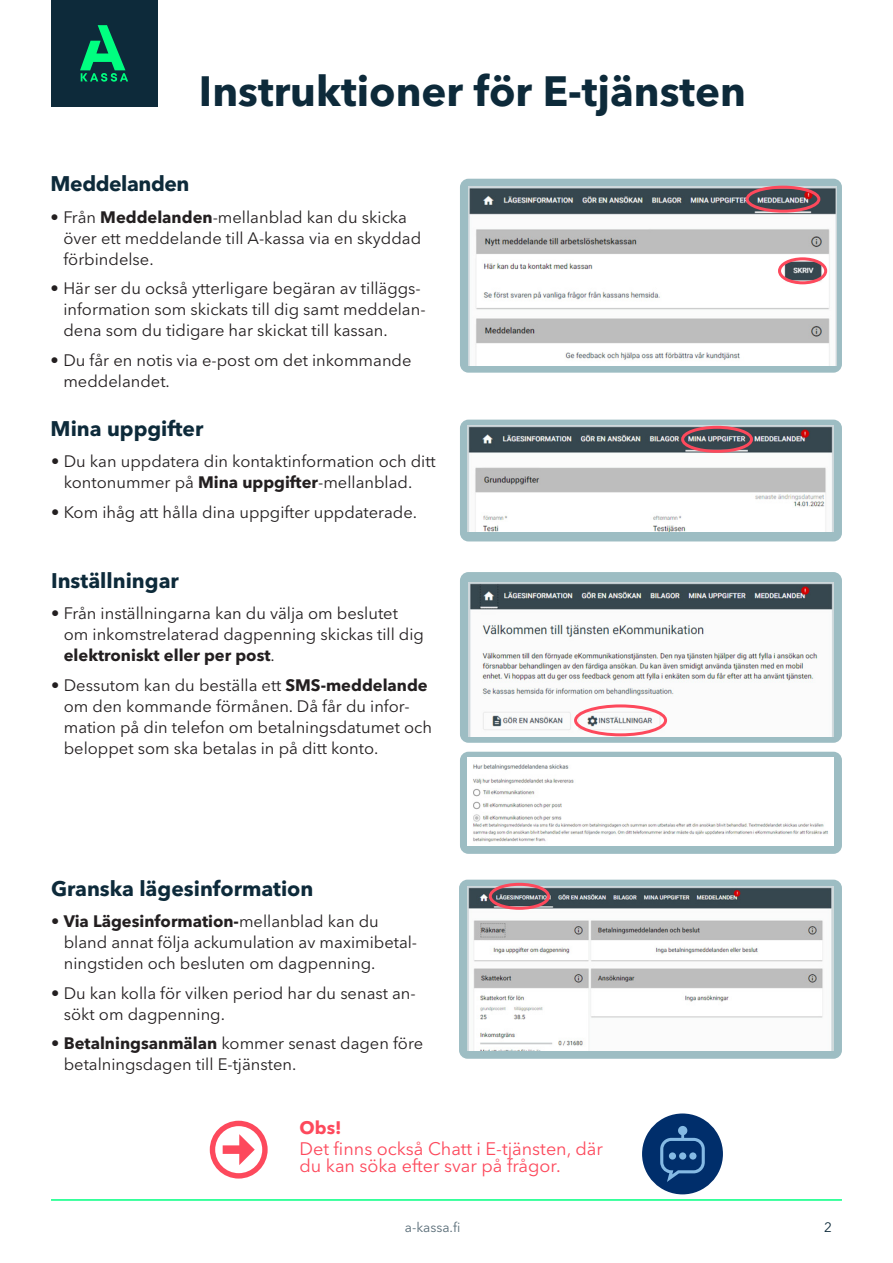
<style>
.page{position:relative;width:893px;height:1263px;background:#fff}
.page>*{position:absolute;margin:0;border:0;box-sizing:border-box;transform-origin:0 0}
.Pääotsikko{font:700 42px "Avenir Next LT Pro";color:#0d2a3a}
.Alaotsikko{font:700 21px "Avenir Next LT Pro";color:#0d2a3a}
.Alaotsikko-2{font:700 21px "Avenir Next LT Pro";letter-spacing:-.02em;color:#0d2a3a}
.Ingressi{font:18px/16.5px "Avenir Next LT Pro";color:#fd495c}
.Ingressi-2{font:700 18px "Avenir Next LT Pro";color:#fd495c}
.t1{font:16.5px/21px "Avenir Next LT Pro";color:#231f20}
.t2{font:13.5px "Avenir Next LT Pro";color:#566a75}
.t3{font:13.5px "Avenir Next LT Pro";color:#0d2a3a}
.s1{font-weight:700}
</style>
<div class="page">
<div style="left:460px;top:179px;width:382px;height:194px;background:#9dbdc3;border-radius:9px"></div>
<div style="left:460px;top:420px;width:382px;height:121px;background:#9dbdc3;border-radius:9px"></div>
<div style="left:460px;top:572px;width:382px;height:171px;background:#9dbdc3;border-radius:9px"></div>
<div style="left:460px;top:752px;width:382px;height:102px;background:#9dbdc3;border-radius:9px"></div>
<div style="left:459px;top:880px;width:383px;height:179px;background:#9dbdc3;border-radius:9px"></div>
<hr style="left:51px;top:1199px;width:791px;height:2px;background:#00ff80">
<img style="left:468px;top:186px;width:369px;height:179px">
<img style="left:467px;top:426px;width:367px;height:106px">
<img style="left:468px;top:582px;width:366px;height:154px">
<img style="left:468px;top:758px;width:366px;height:87px">
<img style="left:467px;top:886px;width:366px;height:164px">
<div style="left:51px;top:0;width:106px;height:106px;background:#0d2a3a"></div>
<svg style="left:80px;top:25px;width:48px;height:57px"></svg>
<div style="left:642px;top:1113px;width:81px;height:81px;background:#002e6b;border-radius:50%"></div>
<svg style="left:660px;top:1126px;width:45px;height:56px"></svg>
<div style="left:669px;top:1152px;width:7px;height:7px;background:#85bae4;border-radius:50%"></div>
<div style="left:679px;top:1152px;width:7px;height:7px;background:#85bae4;border-radius:50%"></div>
<div style="left:689px;top:1152px;width:7px;height:7px;background:#85bae4;border-radius:50%"></div>
<svg style="left:210px;top:1121px;width:58px;height:57px"></svg>
<div style="left:746px;top:186px;width:74px;height:27px;border:3px solid #fd495c;border-radius:50%"></div>
<div style="left:681px;top:426px;width:72px;height:27px;border:3px solid #fd495c;border-radius:50%"></div>
<div style="left:778px;top:257px;width:49px;height:27px;border:3px solid #fd495c;border-radius:50%"></div>
<div style="left:574px;top:704px;width:93px;height:32px;border:3px solid #fd495c;border-radius:50%"></div>
<div style="left:489px;top:883px;width:61px;height:27px;border:3px solid #fd495c;border-radius:50%"></div>
<p class="Pääotsikko" style="left:199px;top:65px;width:549px">Instruktioner för E-tjänsten</p>
<p class="Alaotsikko-2" style="left:51px;top:171px;width:140px">Meddelanden</p>
<p class="t1" style="left:63px;top:207px;width:359px;text-indent:-13px">• Från <span class="s1">Meddelanden</span>-mellanblad kan du skicka över ett meddelande till A-kassa via en skyddad förbindelse.</p>
<p class="t1" style="left:63px;top:278px;width:364px;text-indent:-13px">• Här ser du också ytterligare begäran av tilläggs&shy;information som skickats till dig samt meddelan&shy;dena som du tidigare har skickat till kassan.</p>
<p class="t1" style="left:63px;top:350px;width:350px;text-indent:-13px">• Du får en notis via e-post om det inkommande meddelandet.</p>
<p class="Alaotsikko" style="left:51px;top:415px;width:154px">Mina uppgifter</p>
<p class="t1" style="left:64px;top:451px;width:373px;text-indent:-13px">• Du kan uppdatera din kontaktinformation och ditt kontonummer på <span class="s1">Mina uppgifter</span>-mellanblad.</p>
<p class="t1" style="left:51px;top:501px;width:368px">• Kom ihåg att hålla dina uppgifter uppdaterade.</p>
<p class="Alaotsikko" style="left:51px;top:568px;width:129px">Inställningar</p>
<p class="t1" style="left:64px;top:603px;width:362px;text-indent:-13px">• Från inställningarna kan du välja om beslutet om inkomstrelaterad dagpenning skickas till dig <span class="s1">elektroniskt eller per post</span>.</p>
<p class="t1" style="left:64px;top:675px;width:370px;text-indent:-13px">• Dessutom kan du beställa ett <span class="s1">SMS-meddelande </span>om den kommande förmånen. Då får du infor&shy;mation på din telefon om betalningsdatumet och beloppet som ska betalas in på ditt konto.</p>
<p class="Alaotsikko" style="left:51px;top:875px;width:264px">Granska lägesinformation</p>
<p class="t1" style="left:64px;top:911px;width:355px;text-indent:-13px">• <span class="s1">Via Lägesinformation-</span>mellanblad kan du bland annat följa ackumulation av maximibetal&shy;ningstiden och besluten om dagpenning.</p>
<p class="t1" style="left:64px;top:982px;width:354px;text-indent:-13px">• Du kan kolla för vilken period har du senast an&shy;sökt om dagpenning.</p>
<p class="t1" style="left:64px;top:1033px;width:361px;text-indent:-13px">• <span class="s1">Betalningsanmälan</span> kommer senast dagen före betalningsdagen till E-tjänsten.</p>
<p class="Ingressi-2" style="left:299px;top:1117px;width:44px">Obs!</p>
<p class="Ingressi" style="left:299px;top:1140px;width:305px">Det finns också Chatt i E-tjänsten, där du kan söka efter svar på frågor.</p>
<p class="t2" style="left:405px;top:1219px;width:57px">a-kassa.fi</p>
<p class="t3" style="left:824px;top:1219px;width:9px">2</p>
</div>
